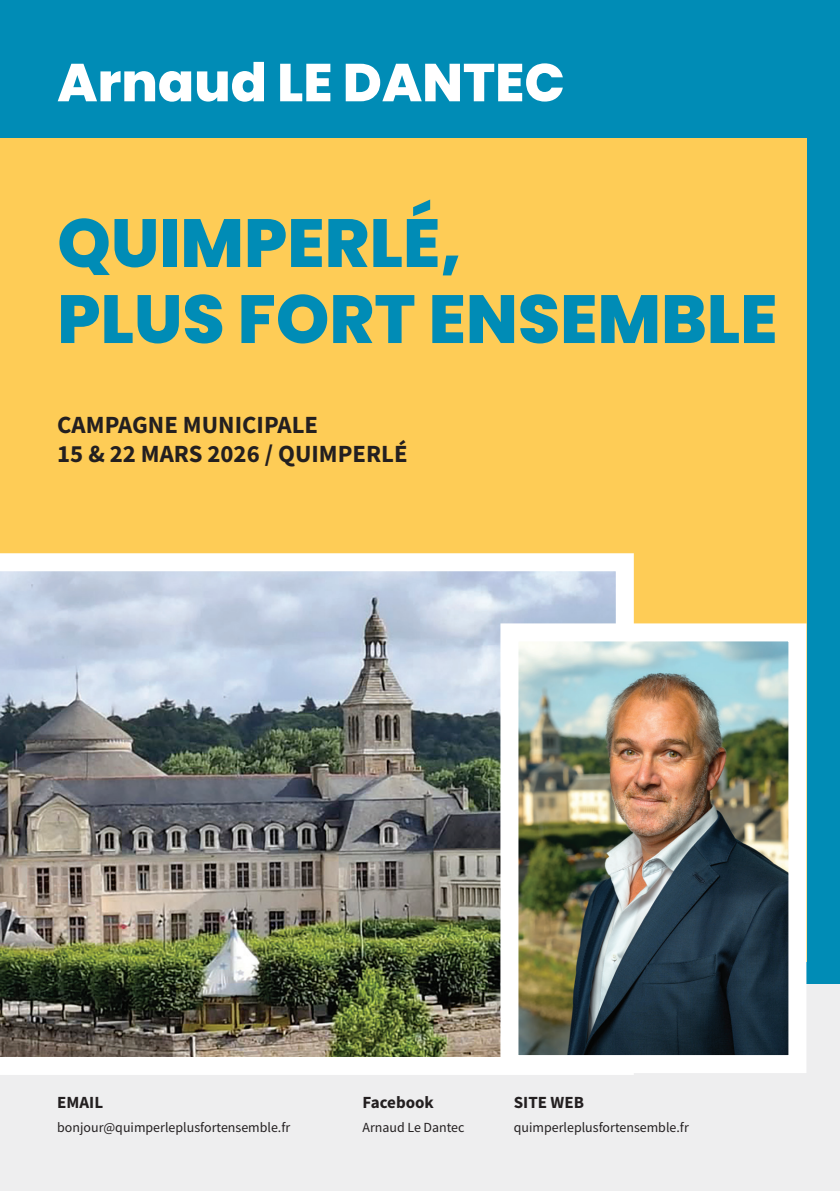
<style>
.page{position:relative;width:840px;height:1191px;background:#fff}
.page>*{position:absolute;margin:0;border:0;box-sizing:border-box;transform-origin:0 0}
.t1{font:800 68px "Poppins";color:#008cb6}
.t2{font:800 53.2px "Poppins";color:#fff}
.t3{font:700 24.8px "Source Sans Pro";color:#231f20}
.t4{font:700 17px "Source Sans Pro";color:#231f20}
.t5{font:14px "Source Sans Pro";color:#231f20}
</style>
<div class="page">
<div style="left:0;top:962px;width:839px;height:229px;background:#eeeeef"></div>
<div style="left:0;top:0;width:839px;height:983px;background:#008cb6"></div>
<div style="left:0;top:138px;width:806px;height:824px;background:#fecc56"></div>
<img style="left:0;top:553px;width:633px;height:522px">
<img style="left:519px;top:642px;width:268px;height:412px">
<div style="left:500px;top:623px;width:306px;height:450px;border:18px solid #fff"></div>
<p class="t2" style="left:57px;top:52px;width:508px">Arnaud LE DANTEC</p>
<p class="t1" style="left:57px;top:204px;width:405px">QUIMPERLÉ,</p>
<p class="t1" style="left:57px;top:280px;width:721px">PLUS FORT ENSEMBLE</p>
<p class="t3" style="left:57px;top:407px;width:262px">CAMPAGNE MUNICIPALE</p>
<p class="t3" style="left:57px;top:437px;width:352px">15 &amp; 22 MARS 2026 / QUIMPERLÉ</p>
<p class="t4" style="left:57px;top:1090px;width:47px">EMAIL</p>
<p class="t5" style="left:57px;top:1118px;width:234px">bonjour@quimperleplusfortensemble.fr</p>
<p class="t4" style="left:362px;top:1090px;width:73px">Facebook</p>
<p class="t5" style="left:362px;top:1118px;width:103px">Arnaud Le Dantec</p>
<p class="t4" style="left:513px;top:1090px;width:72px">SITE WEB</p>
<p class="t5" style="left:513px;top:1118px;width:176px">quimperleplusfortensemble.fr</p>
</div>
